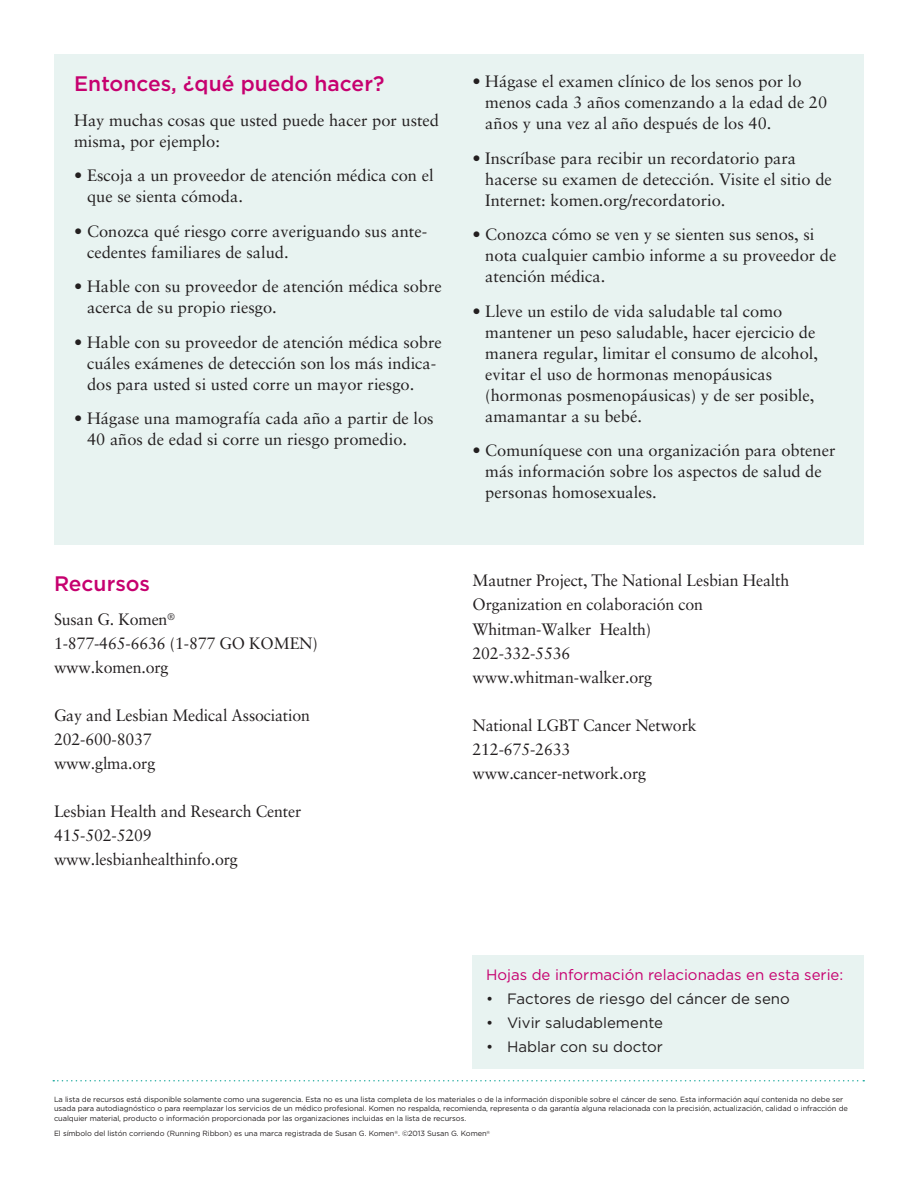
<style>
.page{position:relative;width:918px;height:1188px;background:#fff}
.page>*{position:absolute;margin:0;border:0;box-sizing:border-box;transform-origin:0 0}
.t1{font:500 21px "Gotham";color:#c6006f}
.t2{font:16.5px/21px "Sabon";color:#231f20}
.t3{font:15px "Gotham";color:#231f20}
.t4{font:15px "Gotham";color:#c6006f}
.t5{font:7.5px/9.8px "Gotham";letter-spacing:-.01em;color:#231f20}
</style>
<div class="page">
<svg style="left:53px;top:1080px;width:811px;height:2px"></svg>
<div style="left:472px;top:955px;width:392px;height:113px;background:#e8f3f1"></div>
<div style="left:54px;top:54px;width:810px;height:490px;background:#e8f3f1"></div>
<p class="t1" style="left:74px;top:72px;width:312px">Entonces, ¿qué puedo hacer?</p>
<p class="t2" style="left:74px;top:109px;width:366px">Hay muchas cosas que usted puede hacer por usted misma, por ejemplo:</p>
<p class="t2" style="left:87px;top:165px;width:348px;text-indent:-13px">• Escoja a un proveedor de atención médica con el que se sienta cómoda.</p>
<p class="t2" style="left:87px;top:220px;width:342px;text-indent:-13px">• Conozca qué riesgo corre averiguando sus ante&shy;cedentes familiares de salud.</p>
<p class="t2" style="left:87px;top:276px;width:356px;text-indent:-13px">• Hable con su proveedor de atención médica sobre acerca de su propio riesgo.</p>
<p class="t2" style="left:87px;top:331px;width:356px;text-indent:-13px">• Hable con su proveedor de atención médica sobre cuáles exámenes de detección son los más indica&shy;dos para usted si usted corre un mayor riesgo.</p>
<p class="t2" style="left:87px;top:408px;width:348px;text-indent:-13px">• Hágase una mamografía cada año a partir de los<br>40 años de edad si corre un riesgo promedio.</p>
<p class="t1" style="left:54px;top:571px;width:98px">Recursos</p>
<p class="t2" style="left:54px;top:607px;width:265px;line-height:24px">Susan G. Komen<sup>®<br></sup>1-877-465-6636 (1-877 GO KOMEN) www.komen.org</p>
<p class="t2" style="left:54px;top:703px;width:258px;line-height:24px">Gay and Lesbian Medical Association<br>202-600-8037<br>www.glma.org</p>
<p class="t2" style="left:54px;top:799px;width:249px;line-height:24px">Lesbian Health and Research Center<br>415-502-5209 www.lesbianhealthinfo.org</p>
<p class="t2" style="left:485px;top:71px;width:343px;text-indent:-13px">• Hágase el examen clínico de los senos por lo menos cada 3 años comenzando a la edad de 20 años y una vez al año después de los 40.</p>
<p class="t2" style="left:485px;top:147px;width:348px;text-indent:-13px">• Inscríbase para recibir un recordatorio para hacerse su examen de detección. Visite el sitio de<br>Internet: komen.org/recordatorio.</p>
<p class="t2" style="left:485px;top:224px;width:353px;text-indent:-13px">• Conozca cómo se ven y se sienten sus senos, si nota cualquier cambio informe a su proveedor de atención médica.</p>
<p class="t2" style="left:485px;top:300px;width:334px;text-indent:-13px">• Lleve un estilo de vida saludable tal como mantener un peso saludable, hacer ejercicio de manera regular, limitar el consumo de alcohol, evitar el uso de hormonas menopáusicas (hormonas posmenopáusicas) y de ser posible, amamantar a su bebé.</p>
<p class="t2" style="left:485px;top:440px;width:352px;text-indent:-13px">• Comuníquese con una organización para obtener más información sobre los aspectos de salud de personas homosexuales.</p>
<p class="t2" style="left:472px;top:569px;width:318px;line-height:24px">Mautner Project, The National Lesbian Health<br>Organization en colaboración con<br>Whitman-Walker Health)<br>202-332-5536<br>www.whitman-walker.org</p>
<p class="t2" style="left:472px;top:713px;width:226px;line-height:24px">National LGBT Cancer Network<br>212-675-2633 www.cancer-network.org</p>
<p class="t4" style="left:486px;top:967px;width:359px">Hojas de información relacionadas en esta serie:</p>
<p class="t3" style="left:486px;top:991px;width:305px">• Factores de riesgo del cáncer de seno</p>
<p class="t3" style="left:486px;top:1015px;width:179px">• Vivir saludablemente</p>
<p class="t3" style="left:486px;top:1039px;width:179px">• Hablar con su doctor</p>
<p class="t5" style="left:54px;top:1094px;width:796px">La lista de recursos está disponible solamente como una sugerencia. Esta no es una lista completa de los materiales o de la información disponible sobre el cáncer de seno. Esta información aquí contenida no debe ser usada para autodiagnóstico o para reemplazar los servicios de un médico profesional. Komen no respalda, recomienda, representa o da garantía alguna relacionada con la precisión, actualización, calidad o infracción de cualquier material, producto o información proporcionada por las organizaciones incluidas en la lista de recursos.</p>
<p class="t5" style="left:54px;top:1129px;width:438px">El símbolo del listón corriendo (Running Ribbon) es una marca registrada de Susan G. Komen<sup>®</sup>. ©2013 Susan G. Komen<sup>®</sup></p>
</div>
